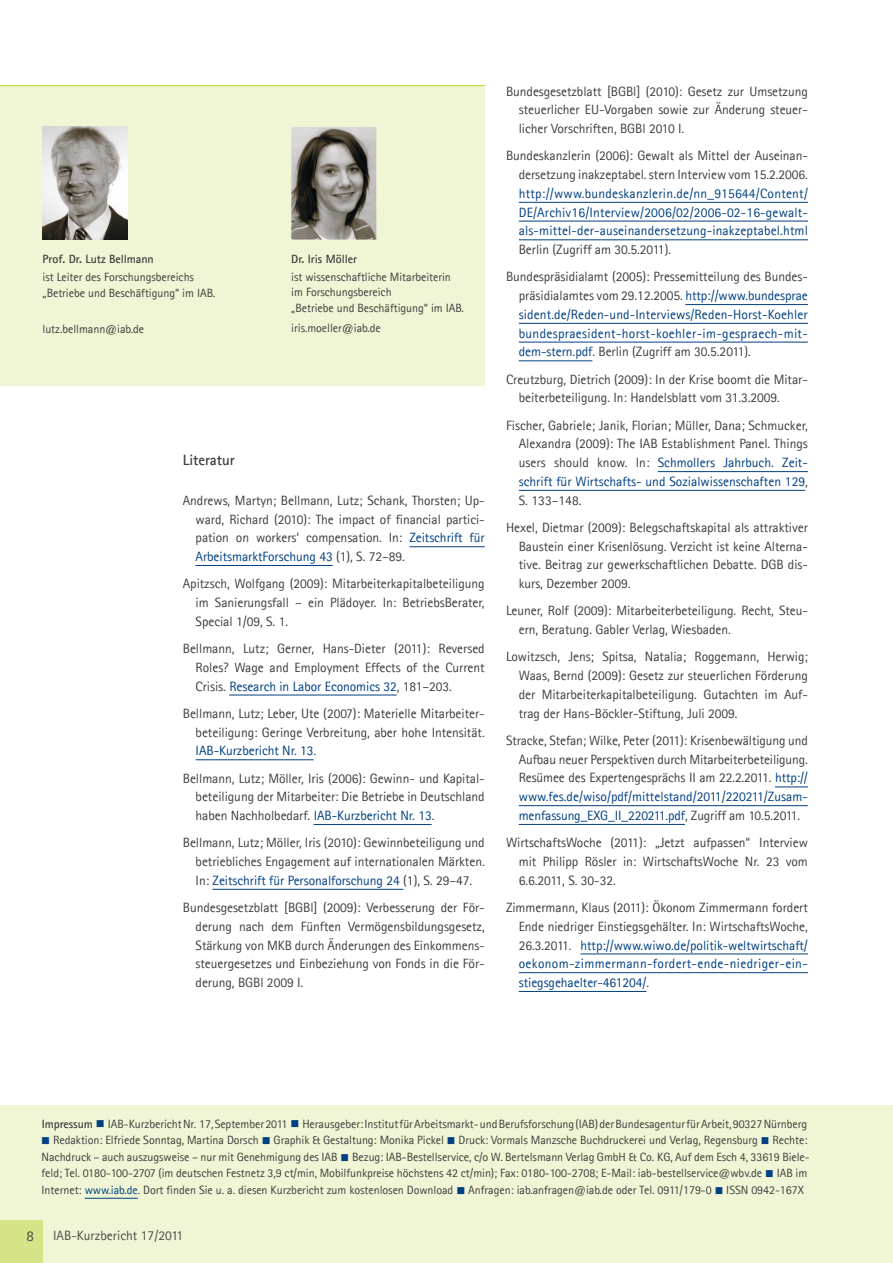
<style>
.page{position:relative;width:893px;height:1263px;background:#fff}
.page>*{position:absolute;margin:0;border:0;box-sizing:border-box;transform-origin:0 0}
.t1{font:700 15px "Agfa Rotis Sans Serif";letter-spacing:-.005em;color:#3e3e3c}
.t2{font:15px "Agfa Rotis Sans Serif";color:#4b4c4b}
.t3{font:13.5px/18.8px "Agfa Rotis Sans Serif";letter-spacing:-.005em;color:#3e3e3c;text-align:justify}
.t4{font:13.5px/18.8px "Agfa Rotis Sans Serif";letter-spacing:.01em;color:#014081;text-align:justify}
.t5{font:13.5px "Agfa Rotis Sans Serif";color:#4b4c4b}
.t6{font:12px/16.5px "Agfa Rotis Sans Serif";letter-spacing:-.005em;color:#3e3e3c}
.t7{font:700 12px "Agfa Rotis Sans Serif";letter-spacing:-.005em;color:#3e3e3c}
.s1{color:#014081}
.s2{color:#3e3e3c}
.s3{font-weight:700}
</style>
<div class="page">
<div style="left:0;top:1106px;width:893px;height:157px;background:#f0f5d5"></div>
<hr style="left:85px;top:1198px;width:53px;height:1px;background:#014081">
<div style="left:0;top:85px;width:485px;height:300px;background:#f0f5d5"></div>
<hr style="left:409px;top:546px;width:76px;height:1px;background:#014081">
<hr style="left:196px;top:565px;width:137px;height:1px;background:#014081">
<hr style="left:229px;top:695px;width:168px;height:1px;background:#014081">
<hr style="left:196px;top:759px;width:118px;height:1px;background:#014081">
<hr style="left:314px;top:824px;width:118px;height:1px;background:#014081">
<hr style="left:213px;top:889px;width:190px;height:1px;background:#014081">
<hr style="left:519px;top:202px;width:289px;height:1px;background:#014081">
<hr style="left:519px;top:221px;width:289px;height:1px;background:#014081">
<hr style="left:519px;top:240px;width:289px;height:1px;background:#014081">
<hr style="left:685px;top:304px;width:123px;height:1px;background:#014081">
<hr style="left:519px;top:323px;width:289px;height:1px;background:#014081">
<hr style="left:519px;top:342px;width:289px;height:1px;background:#014081">
<hr style="left:519px;top:361px;width:73px;height:1px;background:#014081">
<hr style="left:658px;top:471px;width:150px;height:1px;background:#014081">
<hr style="left:519px;top:490px;width:286px;height:1px;background:#014081">
<hr style="left:775px;top:787px;width:33px;height:1px;background:#014081">
<hr style="left:519px;top:805px;width:289px;height:1px;background:#014081">
<hr style="left:519px;top:824px;width:166px;height:1px;background:#014081">
<hr style="left:580px;top:954px;width:228px;height:1px;background:#014081">
<hr style="left:519px;top:972px;width:289px;height:1px;background:#014081">
<hr style="left:519px;top:991px;width:127px;height:1px;background:#014081">
<hr style="left:0;top:85px;width:485px;height:1px;background:#bed630">
<img style="left:43px;top:126px;width:85px;height:113px">
<img style="left:291px;top:127px;width:85px;height:113px">
<div style="left:0;top:1220px;width:43px;height:43px;background:#d7e387"></div>
<p class="t7" style="left:43px;top:252px;width:113px">Prof. Dr. Lutz Bellmann</p>
<p class="t6" style="left:43px;top:269px;width:174px;line-height:15.8px">ist Leiter des Forschungsbereichs „Betriebe und Beschäftigung“ im IAB.</p>
<p class="t6" style="left:43px;top:320px;width:103px">lutz.bellmann@iab.de</p>
<p class="t7" style="left:291px;top:251px;width:67px">Dr. Iris Möller</p>
<p class="t6" style="left:291px;top:269px;width:174px;line-height:15.8px">ist wissenschaftliche Mitarbeiterin im Forschungsbereich<br>„Betriebe und Beschäftigung“ im IAB.</p>
<p class="t6" style="left:291px;top:320px;width:91px">iris.moeller@iab.de</p>
<p class="t1" style="left:183px;top:450px;width:53px">Literatur</p>
<p class="t3" style="left:196px;top:491px;width:291px;text-indent:-13px">Andrews, Martyn; Bellmann, Lutz; Schank, Thorsten; Up&shy;ward, Richard (2010): The impact of financial partici&shy;pation on workers‘ compensation. In: <span class="s1">Zeitschrift für ArbeitsmarktForschung 43</span> (1), S. 72–89.</p>
<p class="t3" style="left:196px;top:574px;width:291px;text-indent:-13px">Apitzsch, Wolfgang (2009): Mitarbeiterkapitalbeteiligung im Sanierungsfall – ein Plädoyer. In: BetriebsBerater, Special 1/09, S. 1.</p>
<p class="t3" style="left:196px;top:639px;width:291px;text-indent:-13px">Bellmann, Lutz; Gerner, Hans-Dieter (2011): Reversed Roles? Wage and Employment Effects of the Current Crisis. <span class="s1">Research in Labor Economics 32</span>, 181–203.</p>
<p class="t3" style="left:196px;top:704px;width:291px;text-indent:-13px">Bellmann, Lutz; Leber, Ute (2007): Materielle Mitarbeiter&shy;beteiligung: Geringe Verbreitung, aber hohe Intensität.<br><span class="s1">IAB-Kurzbericht Nr. 13</span>.</p>
<p class="t3" style="left:196px;top:768px;width:291px;text-indent:-13px">Bellmann, Lutz; Möller, Iris (2006): Gewinn- und Kapital&shy;beteiligung der Mitarbeiter: Die Betriebe in Deutschland haben Nachholbedarf. <span class="s1">IAB-Kurzbericht Nr. 13</span>.</p>
<p class="t3" style="left:196px;top:833px;width:291px;text-indent:-13px">Bellmann, Lutz; Möller, Iris (2010): Gewinnbeteiligung und betriebliches Engagement auf internationalen Märkten.<br>In: <span class="s1">Zeitschrift für Personalforschung 24</span> (1), S. 29–47.</p>
<p class="t3" style="left:196px;top:898px;width:291px;text-indent:-13px">Bundesgesetzblatt [BGBl] (2009): Verbesserung der För&shy;derung nach dem Fünften Vermögensbildungsgesetz, Stärkung von MKB durch Änderungen des Einkommens&shy;steuergesetzes und Einbeziehung von Fonds in die För&shy;derung, BGBl 2009 I.</p>
<p class="t3" style="left:519px;top:82px;width:291px;text-indent:-13px">Bundesgesetzblatt [BGBl] (2010): Gesetz zur Umsetzung steuerlicher EU-Vorgaben sowie zur Änderung steuer&shy;licher Vorschriften, BGBl 2010 I.</p>
<p class="t3" style="left:506px;top:146px;width:303px;text-align:right">Bundeskanzlerin (2006): Gewalt als Mittel der Auseinan&shy;dersetzung inakzeptabel. stern Interview vom 15.2.2006.</p>
<p class="t4" style="left:519px;top:184px;width:291px">http://www.bundeskanzlerin.de/nn_915644/Content/ DE/Archiv16/Interview/2006/02/2006-02-16-gewalt&shy;als-mittel-der-auseinandersetzung-inakzeptabel.html</p>
<p class="t3" style="left:506px;top:236px;width:303px;line-height:27.3px;text-indent:13px">Berlin (Zugriff am 30.5.2011).<br>Bundespräsidialamt (2005): Pressemitteilung des Bundes-</p>
<p class="t4" style="left:519px;top:286px;width:291px"><span class="s2">präsidialamtes vom 29.12.2005.</span> http://www.bundesprae sident.de/Reden-und-Interviews/Reden-Horst-Koehler bundespraesident-horst-koehler-im-gespraech-mit&shy;dem-stern.pdf<span class="s2">. Berlin (Zugriff am 30.5.2011).</span></p>
<p class="t3" style="left:519px;top:370px;width:291px;text-indent:-13px">Creutzburg, Dietrich (2009): In der Krise boomt die Mitar&shy;beiterbeteiligung. In: Handelsblatt vom 31.3.2009.</p>
<p class="t3" style="left:519px;top:416px;width:291px;text-indent:-13px">Fischer, Gabriele; Janik, Florian; Müller, Dana; Schmucker, Alexandra (2009): The IAB Establishment Panel. Things users should know. In: <span class="s1">Schmollers Jahrbuch. Zeit&shy;schrift für Wirtschafts- und Sozialwissenschaften 129</span>, S. 133–148.</p>
<p class="t3" style="left:519px;top:518px;width:291px;text-indent:-13px">Hexel, Dietmar (2009): Belegschaftskapital als attraktiver Baustein einer Krisenlösung. Verzicht ist keine Alterna&shy;tive. Beitrag zur gewerkschaftlichen Debatte. DGB dis&shy;kurs, Dezember 2009.</p>
<p class="t3" style="left:519px;top:601px;width:291px;text-indent:-13px">Leuner, Rolf (2009): Mitarbeiterbeteiligung. Recht, Steu&shy;ern, Beratung. Gabler Verlag, Wiesbaden.</p>
<p class="t3" style="left:519px;top:647px;width:291px;text-indent:-13px">Lowitzsch, Jens; Spitsa, Natalia; Roggemann, Herwig; Waas, Bernd (2009): Gesetz zur steuerlichen Förderung der Mitarbeiterkapitalbeteiligung. Gutachten im Auf&shy;trag der Hans-Böckler-Stiftung, Juli 2009.</p>
<p class="t3" style="left:519px;top:731px;width:291px;text-indent:-13px">Stracke, Stefan; Wilke, Peter (2011): Krisenbewältigung und Aufbau neuer Perspektiven durch Mitarbeiterbeteiligung.<br>Resümee des Expertengesprächs II am 22.2.2011. <span class="s1">http:// www.fes.de/wiso/pdf/mittelstand/2011/220211/Zusam&shy;menfassung_EXG_II_220211.pdf</span>, Zugriff am 10.5.2011.</p>
<p class="t3" style="left:519px;top:833px;width:291px;text-indent:-13px">WirtschaftsWoche (2011): „Jetzt aufpassen“ Interview mit Philipp Rösler in: WirtschaftsWoche Nr. 23 vom 6.6.2011, S. 30-32.</p>
<p class="t4" style="left:519px;top:898px;width:291px;text-indent:-13px"><span class="s2">Zimmermann, Klaus (2011): Ökonom Zimmermann fordert Ende niedriger Einstiegsgehälter. In: WirtschaftsWoche, 26.3.2011.</span> http://www.wiwo.de/politik-weltwirtschaft/ oekonom-zimmermann-fordert-ende-niedriger-ein&shy;stiegsgehaelter-461204/<span class="s2">.</span></p>
<p class="t6" style="left:42px;top:1115px;width:767px"><span class="s3">Impressum</span> <span class="s1">■</span> IAB-Kurzbericht Nr. 17, September 2011 <span class="s1">■</span> Herausgeber: Institut für Arbeitsmarkt- und Berufsforschung (IAB) der Bundesagentur für Arbeit, 90327 Nürnberg</p>
<p class="t6" style="left:41px;top:1132px;width:769px;text-align:justify"><span class="s1">■</span> Redaktion: Elfriede Sonntag, Martina Dorsch <span class="s1">■</span> Graphik &amp; Gestaltung: Monika Pickel <span class="s1">■</span> Druck: Vormals Manzsche Buchdruckerei und Verlag, Regensburg <span class="s1">■</span> Rechte:<br>Nachdruck – auch auszugsweise – nur mit Genehmigung des IAB <span class="s1">■</span> Bezug: IAB-Bestellservice, c/o W. Bertelsmann Verlag GmbH &amp; Co. KG, Auf dem Esch 4, 33619 Biele&shy;feld; Tel. 0180-100-2707 (im deutschen Festnetz 3,9 ct/min, Mobilfunkpreise höchstens 42 ct/min); Fax: 0180-100-2708; E-Mail: iab-bestellservice@wbv.de <span class="s1">■</span> IAB im Internet: <span class="s1">www.iab.de</span>. Dort finden Sie u. a. diesen Kurzbericht zum kostenlosen Download <span class="s1">■</span> Anfragen: iab.anfragen@iab.de oder Tel. 0911/179-0 <span class="s1">■</span> ISSN 0942-167X</p>
<p class="t2" style="left:27px;top:1227px;width:9px">8</p>
<p class="t5" style="left:53px;top:1227px;width:132px">IAB-Kurzbericht 17/2011</p>
</div>
